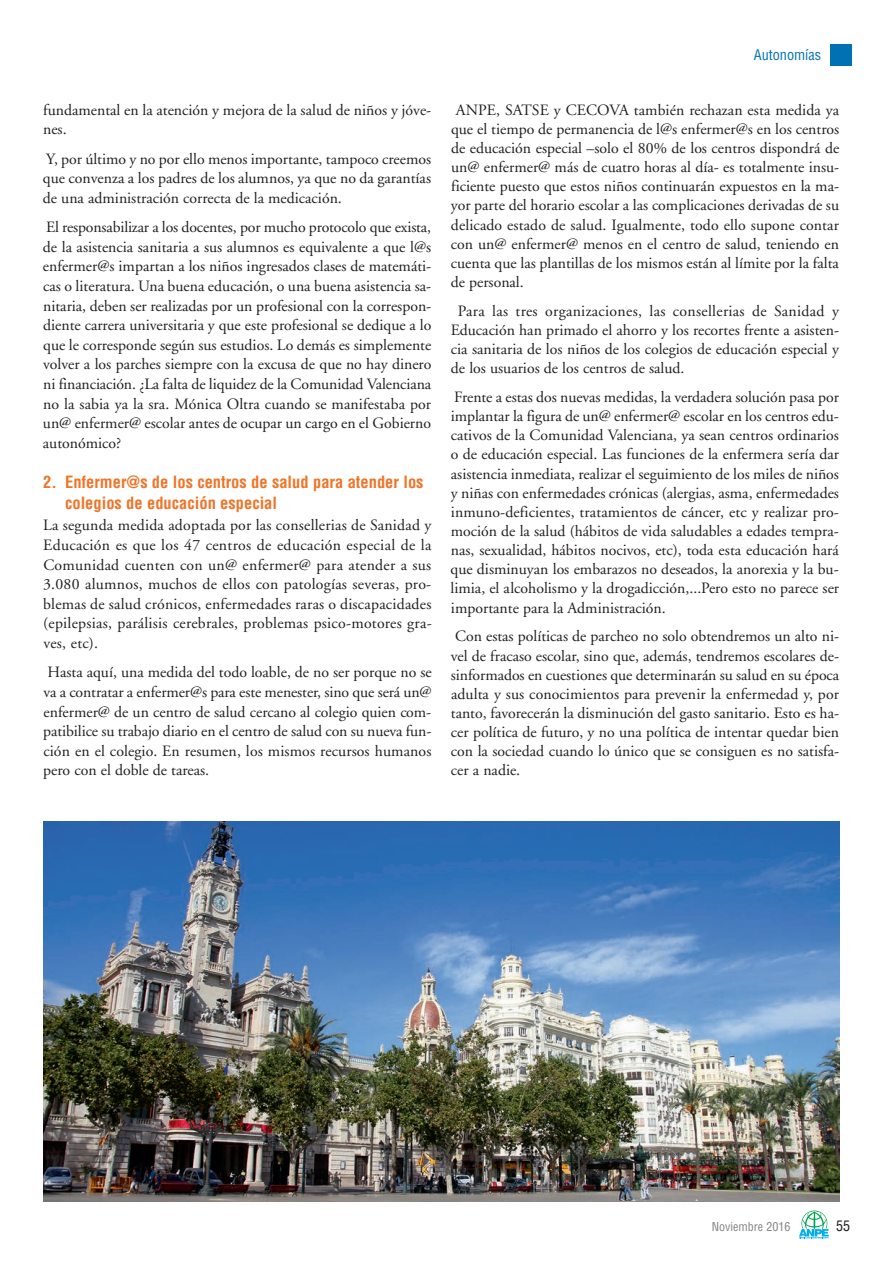
<style>
.page{position:relative;width:895px;height:1265px;background:#fff}
.page>*{position:absolute;margin:0;border:0;box-sizing:border-box;transform-origin:0 0}
.t1{font:700 condensed 16.5px/20.2px "Helvetica";color:#ef7428}
.t2{font:15.75px/19.2px "Adobe Garamond";color:#231f20;text-align:justify}
.t3{font:condensed 14.25px "Helvetica";color:#0072b4}
.t4{font:condensed 14.25px "Helvetica";color:#231f20}
.t5{font:condensed 12px "Helvetica";color:#808285}
</style>
<div class="page">
<div style="left:830px;top:45px;width:21px;height:21px;background:#0072b4"></div>
<svg style="left:799px;top:1210px;width:29px;height:28px"></svg>
<img style="left:43px;top:821px;width:795px;height:380px">
<p class="t2" style="left:43px;top:101px;width:389px;line-height:19.6px">fundamental en la atención y mejora de la salud de niños y jóve&shy;nes.</p>
<p class="t2" style="left:43px;top:150px;width:389px;line-height:19.6px">Y, por último y no por ello menos importante, tampoco creemos que convenza a los padres de los alumnos, ya que no da garantías de una administración correcta de la medicación.</p>
<p class="t2" style="left:43px;top:219px;width:390px;line-height:19.6px">El responsabilizar a los docentes, por mucho protocolo que exista, de la asistencia sanitaria a sus alumnos es equivalente a que l@s enfermer@s impartan a los niños ingresados clases de matemáti&shy;cas o literatura. Una buena educación, o una buena asistencia sa&shy;nitaria, deben ser realizadas por un profesional con la correspon&shy;diente carrera universitaria y que este profesional se dedique a lo que le corresponde según sus estudios. Lo demás es simplemente volver a los parches siempre con la excusa de que no hay dinero ni financiación. ¿La falta de liquidez de la Comunidad Valenciana no la sabia ya la sra. Mónica Oltra cuando se manifestaba por un@ enfermer@ escolar antes de ocupar un cargo en el Gobierno autonómico?</p>
<p class="t1" style="left:65px;top:472px;width:360px;text-indent:-22px">2. Enfermer@s de los centros de salud para atender los colegios de educación especial</p>
<p class="t2" style="left:43px;top:517px;width:390px;line-height:19.6px">La segunda medida adoptada por las consellerias de Sanidad y Educación es que los 47 centros de educación especial de la Comunidad cuenten con un@ enfermer@ para atender a sus 3.080 alumnos, muchos de ellos con patologías severas, pro&shy;blemas de salud crónicos, enfermedades raras o discapacidades (epilepsias, parálisis cerebrales, problemas psico-motores gra&shy;ves, etc).</p>
<p class="t2" style="left:43px;top:664px;width:390px;line-height:19.6px">Hasta aquí, una medida del todo loable, de no ser porque no se va a contratar a enfermer@s para este menester, sino que será un@ enfermer@ de un centro de salud cercano al colegio quien com&shy;patibilice su trabajo diario en el centro de salud con su nueva fun&shy;ción en el colegio. En resumen, los mismos recursos humanos pero con el doble de tareas.</p>
<p class="t3" style="left:753px;top:46px;width:69px">Autonomías</p>
<p class="t2" style="left:450px;top:101px;width:390px;text-indent:5px">ANPE, SATSE y CECOVA también rechazan esta medida ya que el tiempo de permanencia de l@s enfermer@s en los centros de educación especial –solo el 80% de los centros dispondrá de un@ enfermer@ más de cuatro horas al día- es totalmente insu&shy;ficiente puesto que estos niños continuarán expuestos en la ma&shy;yor parte del horario escolar a las complicaciones derivadas de su delicado estado de salud. Igualmente, todo ello supone contar con un@ enfermer@ menos en el centro de salud, teniendo en cuenta que las plantillas de los mismos están al límite por la falta de personal.</p>
<p class="t2" style="left:450px;top:302px;width:389px;text-indent:7px">Para las tres organizaciones, las consellerias de Sanidad y Educación han primado el ahorro y los recortes frente a asisten&shy;cia sanitaria de los niños de los colegios de educación especial y de los usuarios de los centros de salud.</p>
<p class="t2" style="left:450px;top:389px;width:390px">Frente a estas dos nuevas medidas, la verdadera solución pasa por implantar la figura de un@ enfermer@ escolar en los centros edu&shy;cativos de la Comunidad Valenciana, ya sean centros ordinarios o de educación especial. Las funciones de la enfermera sería dar asistencia inmediata, realizar el seguimiento de los miles de niños y niñas con enfermedades crónicas (alergias, asma, enfermedades inmuno-deficientes, tratamientos de cáncer, etc y realizar pro&shy;moción de la salud (hábitos de vida saludables a edades tempra&shy;nas, sexualidad, hábitos nocivos, etc), toda esta educación hará que disminuyan los embarazos no deseados, la anorexia y la bu&shy;limia, el alcoholismo y la drogadicción,...Pero esto no parece ser importante para la Administración.</p>
<p class="t2" style="left:450px;top:628px;width:389px">Con estas políticas de parcheo no solo obtendremos un alto ni&shy;vel de fracaso escolar, sino que, además, tendremos escolares de&shy;sinformados en cuestiones que determinarán su salud en su época adulta y sus conocimientos para prevenir la enfermedad y, por tanto, favorecerán la disminución del gasto sanitario. Esto es ha&shy;cer política de futuro, y no una política de intentar quedar bien con la sociedad cuando lo único que se consiguen es no satisfa&shy;cer a nadie.</p>
<p class="t5" style="left:711px;top:1219px;width:80px">Noviembre 2016</p>
<p class="t4" style="left:835px;top:1217px;width:16px">55</p>
</div>
